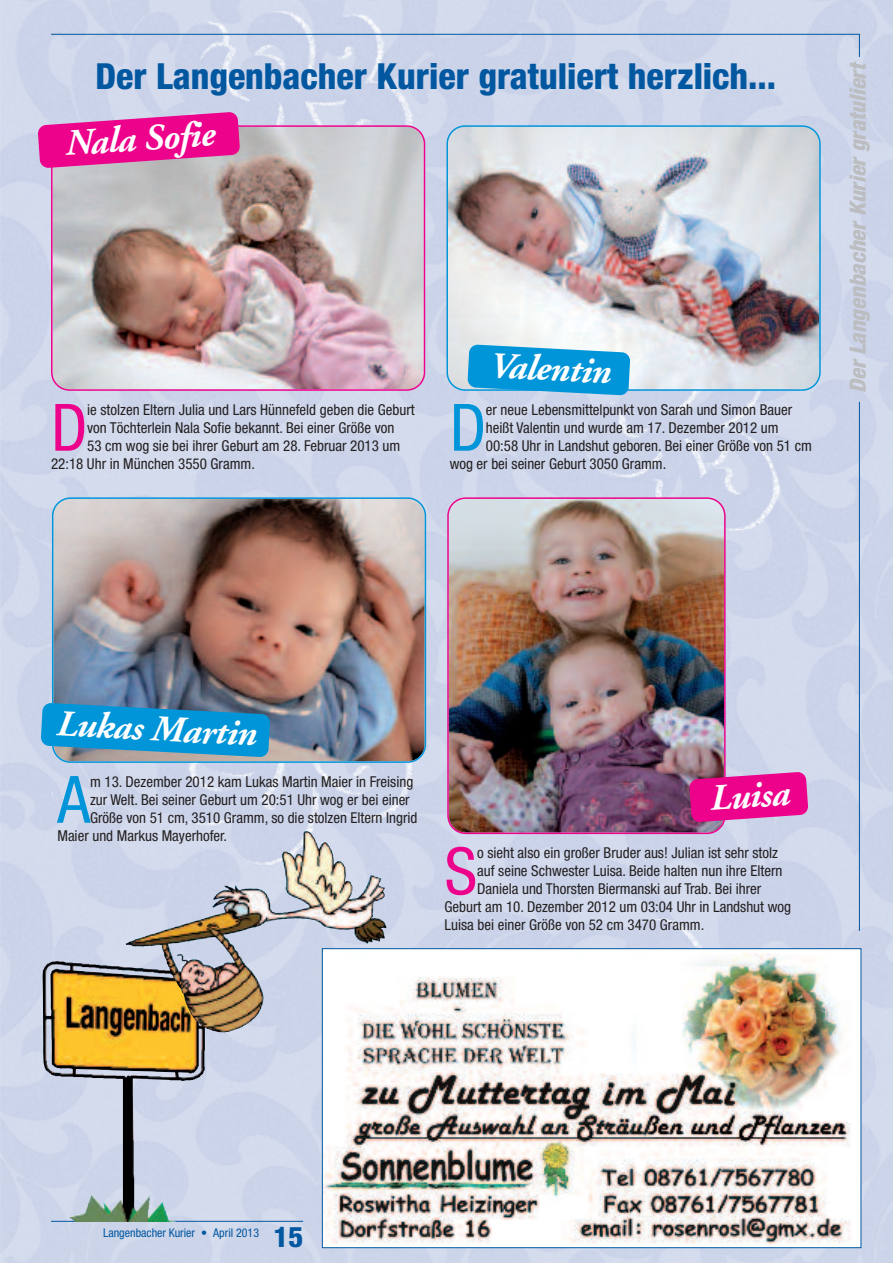
<style>
.page{position:relative;width:893px;height:1263px;background:#fff}
.page>*{position:absolute;margin:0;border:0;box-sizing:border-box;transform-origin:0 0}
.t1{font:condensed 65.4px "Helvetica Neue";color:#0095d9}
.t2{font:condensed 65.4px "Helvetica Neue";color:#ed028c}
.t3{font:italic 700 36.6px "Adobe Garamond";color:#fff}
.t4{font:800 condensed 36px "Helvetica Neue";color:#0157a0}
.t5{font:800 condensed 28.5px "Helvetica Neue";color:#0157a0}
.t6{font:italic 800 condensed 22.5px "Helvetica Neue";letter-spacing:.005em;color:#bcbdc0}
.t7{font:condensed 15px "Helvetica Neue";color:#231f20}
.t8{font:condensed 12px "Helvetica Neue";color:#0157a0}
</style>
<div class="page">
<img style="left:0;top:0;width:893px;height:1263px">
<hr style="left:51px;top:34px;width:808px;height:1px;background:#0157a0">
<hr style="left:859px;top:402px;width:1px;height:529px;background:#0157a0">
<svg style="left:859px;top:34px;width:1px;height:23px"></svg>
<hr style="left:51px;top:1221px;width:252px;height:1px;background:#0157a0">
<div style="left:323px;top:949px;width:538px;height:298px;background:#fff"></div>
<img style="left:324px;top:953px;width:526px;height:292px">
<div style="left:322px;top:948px;width:539px;height:300px;border:1px solid #0157a0"></div>
<img style="left:51px;top:125px;width:374px;height:266px">
<img style="left:446px;top:125px;width:375px;height:266px">
<svg style="left:38px;top:112px;width:202px;height:56px;background:#e3329d"></svg>
<img style="left:447px;top:497px;width:279px;height:337px">
<svg style="left:689px;top:772px;width:119px;height:50px;background:#e21d93"></svg>
<img style="left:311px;top:833px;width:58px;height:66px">
<svg style="left:467px;top:344px;width:163px;height:51px;background:#25a2dc"></svg>
<img style="left:52px;top:497px;width:374px;height:266px">
<svg style="left:41px;top:703px;width:229px;height:54px;background:#1c92ca"></svg>
<h3 class="t4" style="left:95px;top:64px;width:682px">Der Langenbacher Kurier gratuliert herzlich...</h3>
<h3 class="t6" style="left:850px;top:393px;width:333px;rotate:-90deg">Der Langenbacher Kurier gratuliert</h3>
<h2 class="t3" style="left:63px;top:129px;width:151px;rotate:-4deg">Nala Sofie</h2>
<h2 class="t3" style="left:489px;top:351px;width:124px;rotate:3deg">Valentin</h2>
<h1 class="t2" style="left:51px;top:404px;width:38px">D</h1>
<p class="t7" style="left:87px;top:404px;width:329px">ie stolzen Eltern Julia und Lars Hünnefeld geben die Geburt</p>
<p class="t7" style="left:87px;top:422px;width:309px">von Töchterlein Nala Sofie bekannt. Bei einer Größe von</p>
<p class="t7" style="left:87px;top:440px;width:315px">53 cm wog sie bei ihrer Geburt am 28. Februar 2013 um</p>
<p class="t7" style="left:51px;top:458px;width:205px">22:18 Uhr in München 3550 Gramm.</p>
<h1 class="t1" style="left:450px;top:404px;width:38px">D</h1>
<p class="t7" style="left:486px;top:404px;width:308px">er neue Lebensmittelpunkt von Sarah und Simon Bauer</p>
<p class="t7" style="left:486px;top:422px;width:294px">heißt Valentin und wurde am 17. Dezember 2012 um</p>
<p class="t7" style="left:486px;top:440px;width:327px">00:58 Uhr in Landshut geboren. Bei einer Größe von 51 cm</p>
<p class="t7" style="left:450px;top:458px;width:218px">wog er bei seiner Geburt 3050 Gramm.</p>
<h2 class="t3" style="left:56px;top:709px;width:202px;rotate:3deg">Lukas Martin</h2>
<h1 class="t1" style="left:57px;top:776px;width:34px">A</h1>
<p class="t7" style="left:90px;top:776px;width:325px">m 13. Dezember 2012 kam Lukas Martin Maier in Freising</p>
<p class="t7" style="left:90px;top:794px;width:321px">zur Welt. Bei seiner Geburt um 20:51 Uhr wog er bei einer</p>
<p class="t7" style="left:90px;top:812px;width:329px">Größe von 51 cm, 3510 Gramm, so die stolzen Eltern Ingrid</p>
<p class="t7" style="left:57px;top:830px;width:171px">Maier und Markus Mayerhofer.</p>
<h2 class="t3" style="left:708px;top:784px;width:81px;rotate:-4deg">Luisa</h2>
<h1 class="t2" style="left:445px;top:848px;width:34px">S</h1>
<p class="t7" style="left:477px;top:848px;width:302px">o sieht also ein großer Bruder aus! Julian ist sehr stolz</p>
<p class="t7" style="left:477px;top:866px;width:307px">auf seine Schwester Luisa. Beide halten nun ihre Eltern</p>
<p class="t7" style="left:477px;top:884px;width:286px">Daniela und Thorsten Biermanski auf Trab. Bei ihrer</p>
<p class="t7" style="left:445px;top:902px;width:348px">Geburt am 10. Dezember 2012 um 03:04 Uhr in Landshut wog</p>
<p class="t7" style="left:445px;top:920px;width:261px">Luisa bei einer Größe von 52 cm 3470 Gramm.</p>
<p class="t8" style="left:103px;top:1228px;width:158px">Langenbacher Kurier • April 2013</p>
<h3 class="t5" style="left:273px;top:1227px;width:31px">15</h3>
</div>
